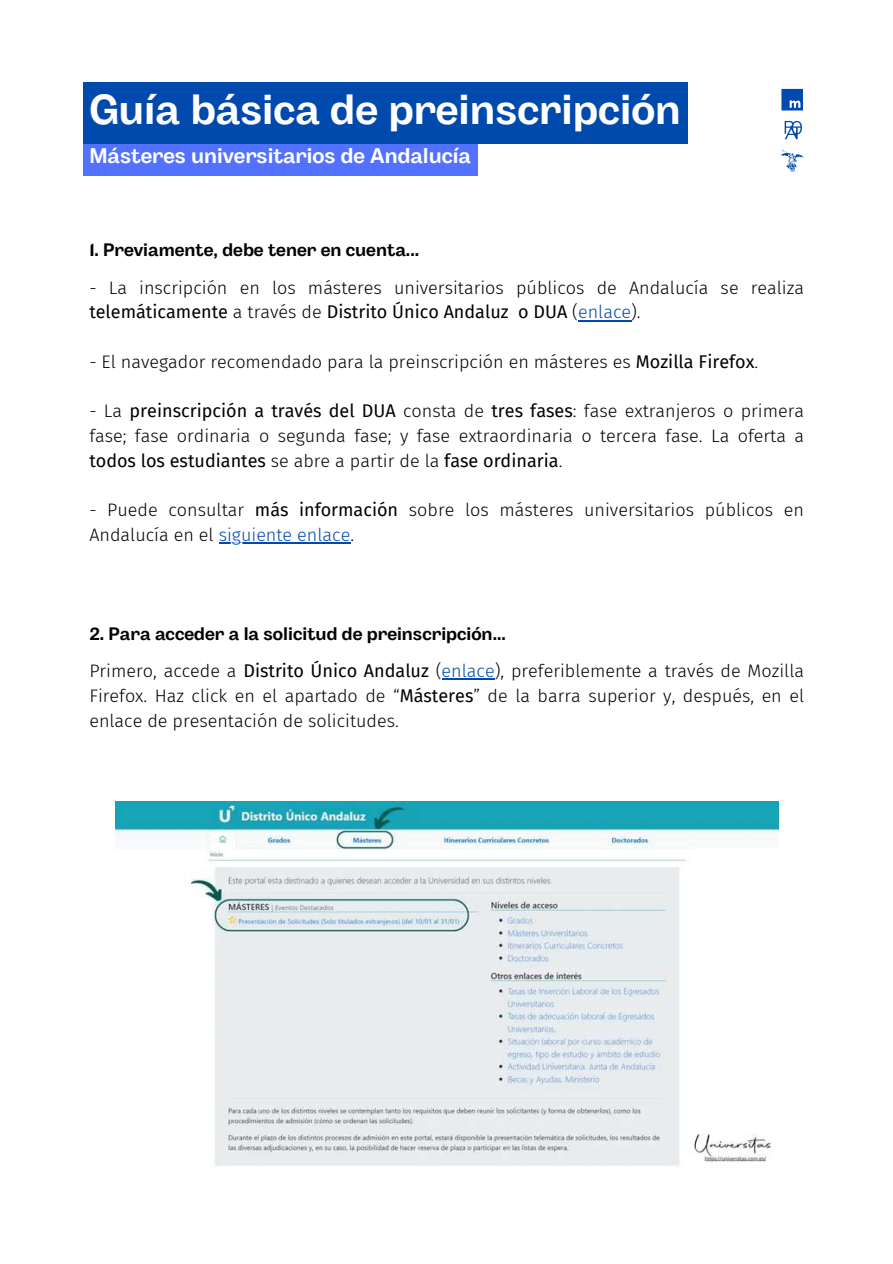
<style>
.page{position:relative;width:893px;height:1264px;background:#fff}
.page>*{position:absolute;margin:0;border:0;box-sizing:border-box;transform-origin:0 0}
.t1{font:700 41.85px "Body Grotesque";color:#fff}
.t2{font:700 21.15px "Body Grotesque";color:#fff}
.t3{font:300 18px/24.8px "Fira Sans";color:#000}
.t4{font:700 18px "Body Grotesque";color:#000}
.s1{font-weight:400}
.s2{color:#004aad}
</style>
<div class="page">
<hr style="left:578px;top:320px;width:53px;height:1px;background:#004aad">
<hr style="left:219px;top:542px;width:131px;height:2px;background:#004aad">
<hr style="left:441px;top:678px;width:35px;height:2px;background:#004aad">
<svg style="left:476px;top:678px;width:18px;height:2px"></svg>
<svg style="left:781px;top:89px;width:21px;height:21px"></svg>
<svg style="left:784px;top:121px;width:17px;height:19px"></svg>
<svg style="left:780px;top:150px;width:23px;height:21px"></svg>
<img style="left:115px;top:801px;width:663px;height:365px">
<div style="left:83px;top:142px;width:394px;height:34px;background:#5271ff"></div>
<div style="left:83px;top:83px;width:604px;height:61px;background:#004aad"></div>
<h1 class="t1" style="left:89px;top:85px;width:593px">Guía básica de preinscripción</h1>
<p class="t2" style="left:89px;top:144px;width:383px">Másteres universitarios de Andalucía</p>
<p class="t4" style="left:89px;top:239px;width:331px">1. Previamente, debe tener en cuenta...</p>
<p class="t3" style="left:89px;top:275px;width:716px">- La inscripción en los másteres universitarios públicos de Andalucía se realiza <span class="s1">telemáticamente</span> a través de <span class="s1">Distrito Único Andaluz o DUA</span> (<span class="s2">enlace</span>).</p>
<p class="t3" style="left:89px;top:349px;width:670px">- El navegador recomendado para la preinscripción en másteres es <span class="s1">Mozilla Firefox</span>.</p>
<p class="t3" style="left:89px;top:399px;width:716px;text-align:justify">- La <span class="s1">preinscripción a través del DUA</span> consta de <span class="s1">tres fases</span>: fase extranjeros o primera fase; fase ordinaria o segunda fase; y fase extraordinaria o tercera fase. La oferta a <span class="s1">todos los estudiantes</span> se abre a partir de la <span class="s1">fase ordinaria</span>.</p>
<p class="t3" style="left:89px;top:498px;width:716px">- Puede consultar <span class="s1">más información</span> sobre los másteres universitarios públicos en<br>Andalucía en el <span class="s2">siguiente enlace</span>.</p>
<p class="t4" style="left:89px;top:623px;width:418px">2. Para acceder a la solicitud de preinscripción...</p>
<p class="t3" style="left:89px;top:658px;width:716px;text-align:justify">Primero, accede a <span class="s1">Distrito Único Andaluz</span> (<span class="s2">enlace</span>), preferiblemente a través de Mozilla Firefox. Haz click en el apartado de “<span class="s1">Másteres</span>” de la barra superior y, después, en el enlace de presentación de solicitudes.</p>
</div>
